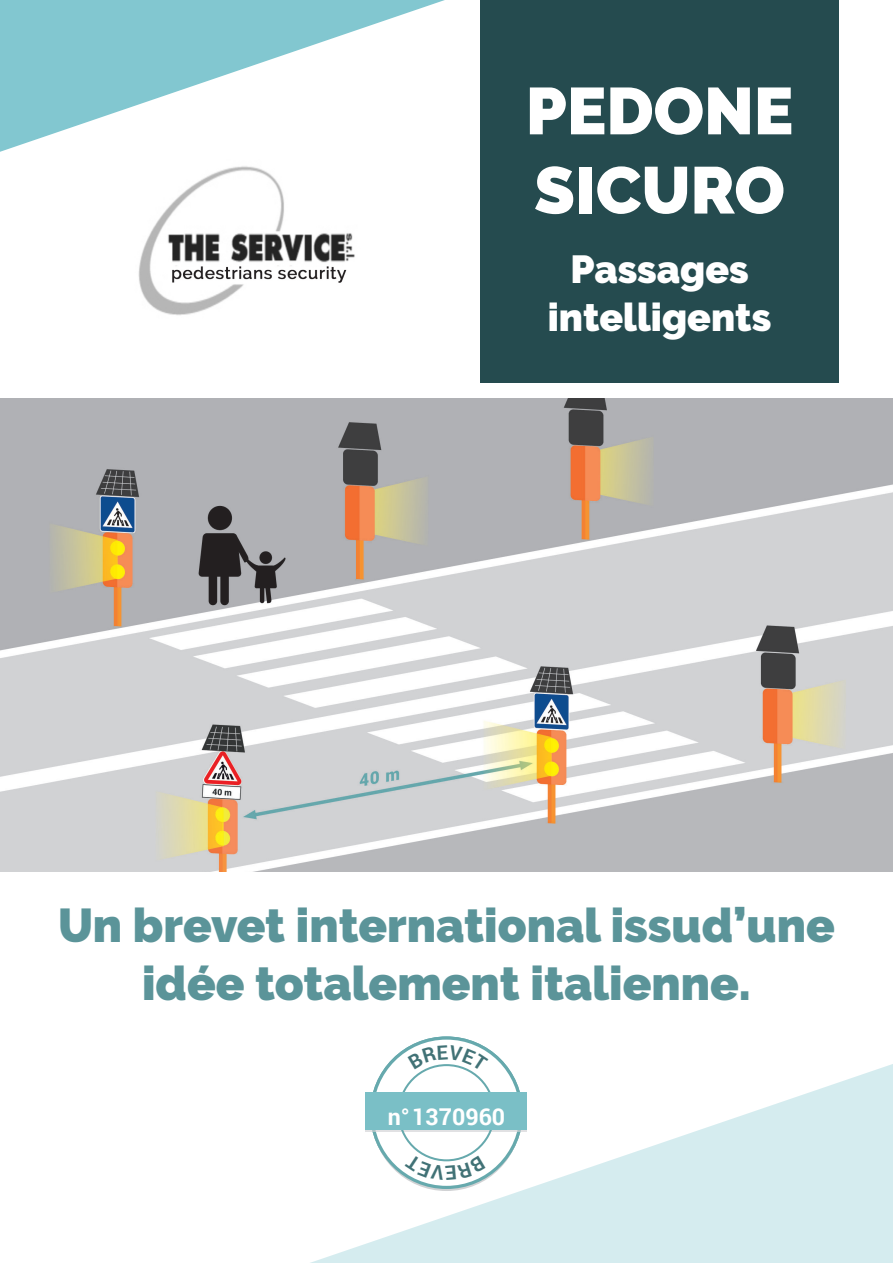
<style>
.page{position:relative;width:893px;height:1263px;background:#fff}
.page>*{position:absolute;margin:0;border:0;box-sizing:border-box;transform-origin:0 0}
.t1{font:900 66px "Raleway";color:#fff}
.t2{font:900 47.25px/58.5px "Raleway";color:#5b9499;text-align:center}
.t3{font:900 39px/48px "Raleway";color:#fff;text-align:center}
.t4{font:700 23.25px "Roboto";color:#fff}
</style>
<div class="page">
<img style="left:138px;top:187px;width:217px;height:128px">
<div style="left:481px;top:0;width:358px;height:383px;background:#254b4f"></div>
<svg style="left:310px;top:1059px;width:583px;height:204px;fill:#d5ecef"></svg>
<svg style="left:0;top:0;width:481px;height:187px"></svg>
<svg style="left:372px;top:1042px;width:149px;height:149px"></svg>
<div style="left:372px;top:1038px;width:149px;height:149px;background:#fff;border-radius:50%"></div>
<svg style="left:366px;top:1129px;width:161px;height:3px"></svg>
<div style="left:366px;top:1092px;width:161px;height:37px;background:#7abfc6"></div>
<img style="left:0;top:398px;width:893px;height:474px">
<svg style="left:408px;top:1045px;width:80px;height:26px"></svg>
<svg style="left:405px;top:1154px;width:81px;height:26px"></svg>
<p class="t1" style="left:526px;top:73px;width:269px">PEDONE</p>
<p class="t1" style="left:534px;top:152px;width:252px">SICURO</p>
<p class="t3" style="left:548px;top:245px;width:225px">Passages intelligents</p>
<p class="t2" style="left:58px;top:896px;width:778px">Un brevet international issud’une idée totalement italienne.</p>
<p class="t4" style="left:388px;top:1100px;width:119px">n°1370960</p>
</div>
